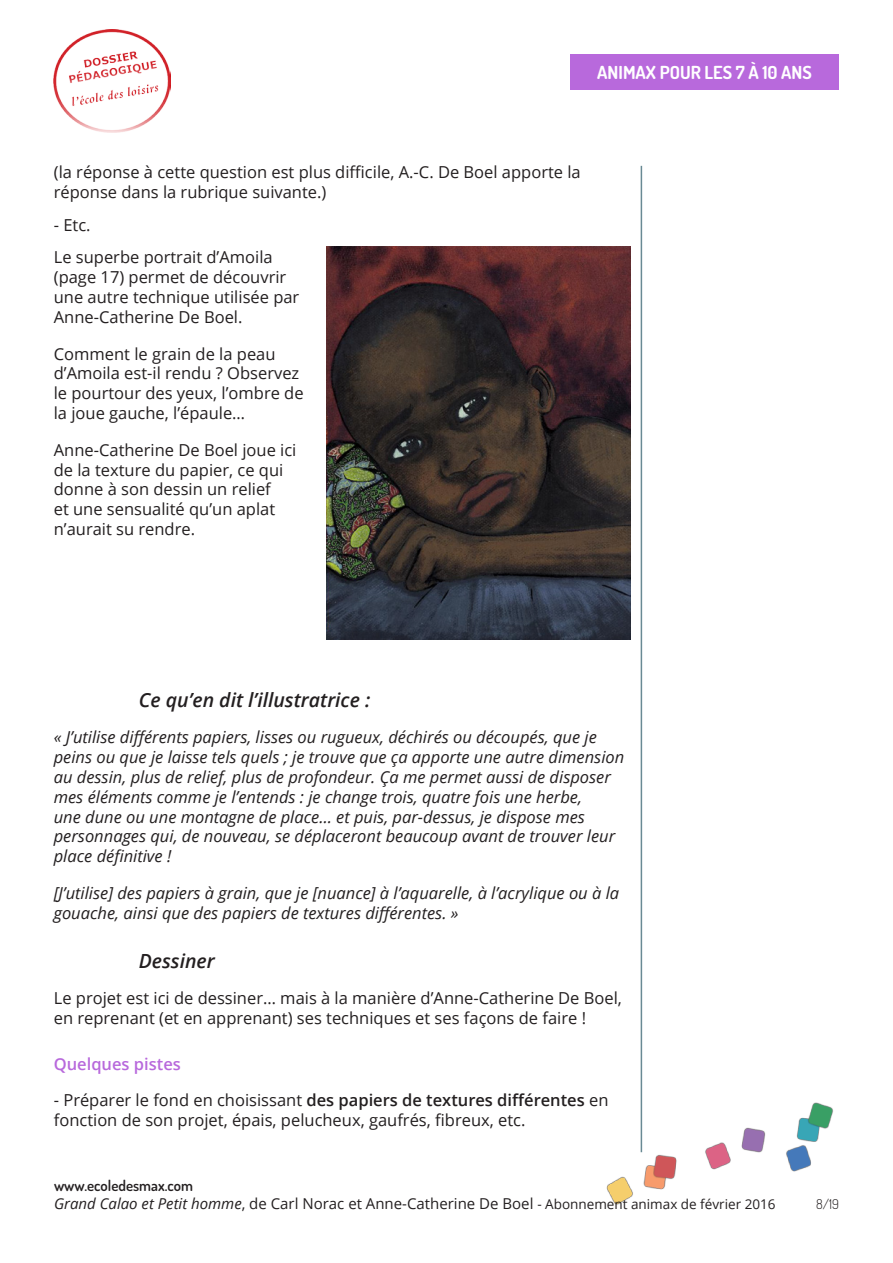
<style>
.page{position:relative;width:893px;height:1263px;background:#fff}
.page>*{position:absolute;margin:0;border:0;box-sizing:border-box;transform-origin:0 0}
.Titre_2{font:italic 600 19.5px "Open Sans";color:#231f20}
.t1{font:700 18px "Dosis";color:#fff}
.Texte_courant{font:italic 16.5px/19.8px "Open Sans";color:#231f20}
.Texte_courant-2{font:16.5px/19.8px "Open Sans";color:#231f20}
.Liste_livres{font:16.5px/19.8px "Open Sans";color:#231f20}
.Titre_3{font:600 16.5px "Open Sans";color:#b869dc}
.t2{font:15px "Open Sans";color:#231f20}
.t3{font:600 15px "Dosis";color:#231f20}
.t4{font:300 13.5px "Dosis";color:#231f20}
.s1{font-weight:600}
.s2{font-style:italic}
.s3{font-size:13.5px}
</style>
<div class="page">
<img style="left:54px;top:29px;width:116px;height:104px">
<hr style="left:641px;top:166px;width:1px;height:986px;background:#698a94">
<img style="left:606px;top:1097px;width:227px;height:108px">
<img style="left:326px;top:247px;width:304px;height:392px">
<div style="left:570px;top:54px;width:269px;height:36px;background:#b869dc"></div>
<p class="t1" style="left:591px;top:60px;width:228px">TITOUMAX POUR LES 2 À 4 ANS</p>
<p class="t1" style="left:597px;top:60px;width:216px">ANIMAX POUR LES 7 À 10 ANS</p>
<p class="Liste_livres" style="left:54px;top:162px;width:528px">(la réponse à cette question est plus difficile, A.-C. De Boel apporte la réponse dans la rubrique suivante.)</p>
<p class="Liste_livres" style="left:54px;top:214px;width:38px">- Etc.</p>
<p class="Texte_courant-2" style="left:54px;top:247px;width:247px">Le superbe portrait d’Amoila (page 17) permet de découvrir une autre technique utilisée par<br>Anne-Catherine De Boel.</p>
<p class="Texte_courant-2" style="left:54px;top:343px;width:251px">Comment le grain de la peau d’Amoila est-il rendu ? Observez le pourtour des yeux, l’ombre de la joue gauche, l’épaule…</p>
<p class="Texte_courant-2" style="left:54px;top:439px;width:244px">Anne-Catherine De Boel joue ici de la texture du papier, ce qui donne à son dessin un relief<br>et une sensualité qu’un aplat n’aurait su rendre.</p>
<p class="Titre_2" style="left:139px;top:686px;width:233px">Ce qu’en dit l’illustratrice :</p>
<p class="Texte_courant" style="left:54px;top:727px;width:572px">« J’utilise différents papiers, lisses ou rugueux, déchirés ou découpés, que je peins ou que je laisse tels quels ; je trouve que ça apporte une autre dimension au dessin, plus de relief, plus de profondeur. Ça me permet aussi de disposer mes éléments comme je l’entends : je change trois, quatre fois une herbe,<br>une dune ou une montagne de place… et puis, par-dessus, je dispose mes personnages qui, de nouveau, se déplaceront beaucoup avant de trouver leur place définitive !</p>
<p class="Texte_courant" style="left:54px;top:882px;width:567px">[J’utilise] des papiers à grain, que je [nuance] à l’aquarelle, à l’acrylique ou à la gouache, ainsi que des papiers de textures différentes. »</p>
<p class="Titre_2" style="left:139px;top:947px;width:77px">Dessiner</p>
<p class="Texte_courant-2" style="left:54px;top:988px;width:570px">Le projet est ici de dessiner… mais à la manière d’Anne-Catherine De Boel, en reprenant (et en apprenant) ses techniques et ses façons de faire !</p>
<p class="Titre_3" style="left:54px;top:1052px;width:129px">Quelques pistes</p>
<p class="Liste_livres" style="left:54px;top:1090px;width:556px">- Préparer le fond en choisissant <span class="s1">des papiers de textures différentes</span> en fonction de son projet, épais, pelucheux, gaufrés, fibreux, etc.</p>
<p class="t3" style="left:54px;top:1176px;width:141px">www.ecoledesmax.com</p>
<p class="t2" style="left:54px;top:1194px;width:723px"><span class="s2">Grand Calao et Petit homme</span>, de Carl Norac et Anne-Catherine De Boel <span class="s3">- Abonnement animax de février 2016</span></p>
<p class="t4" style="left:816px;top:1195px;width:24px">8/19</p>
</div>
